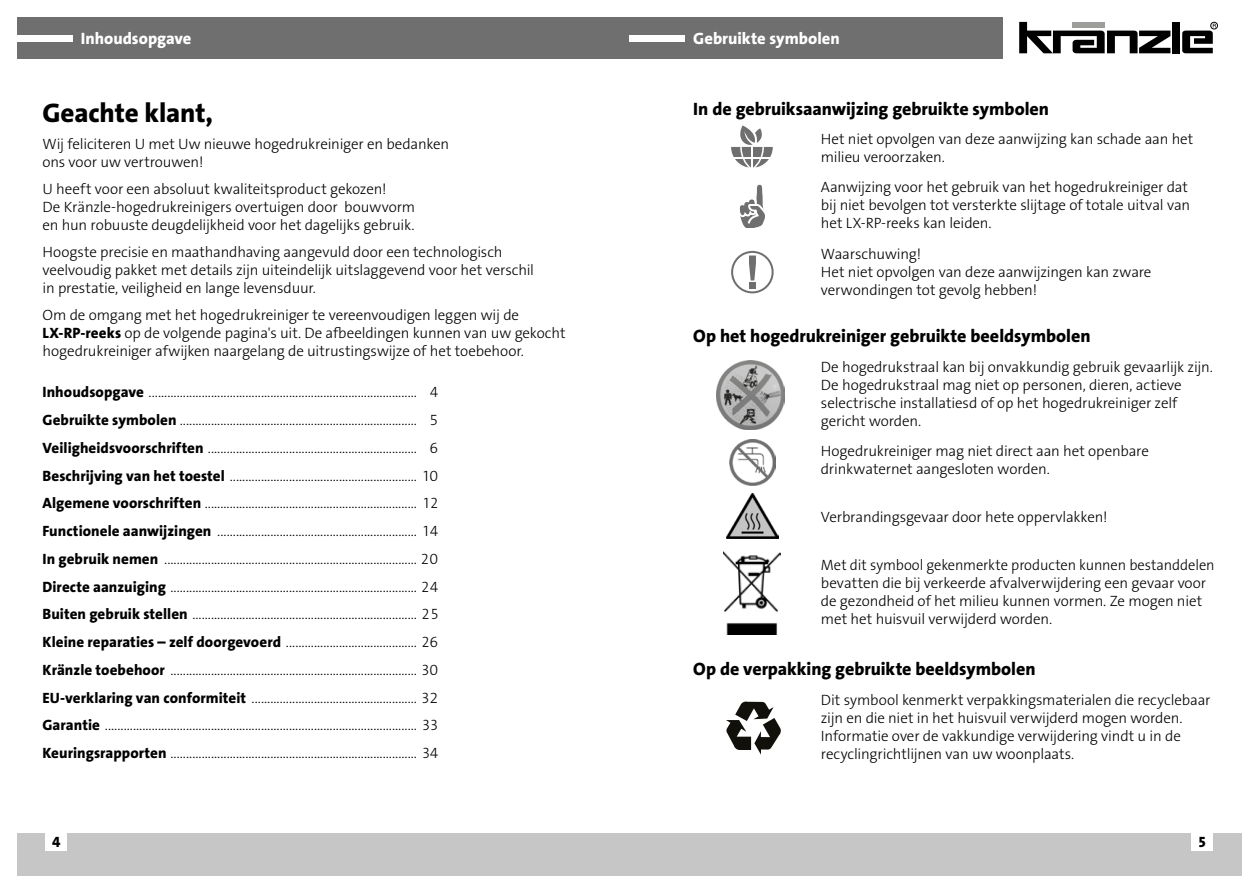
<style>
.page{position:relative;width:1259px;height:893px;background:#fff}
.page>*{position:absolute;margin:0;border:0;box-sizing:border-box;transform-origin:0 0}
.t1{font:27px "The Sans LP8 Ex Bld";letter-spacing:-.005em;color:#000}
.t2{font:18px "The Sans LP8 Ex Bld";letter-spacing:-.005em;color:#000}
.t3{font:16.5px "The Sans LP8 Ex Bld";color:#fff}
.t4{font:15px/18px "The Sans LP3 Lig";letter-spacing:-.01em;color:#000}
.t5{font:15px "The Sans LP8 Ex Bld";color:#000}
.s1{font-family:"The Sans LP8 Ex Bld"}
</style>
<div class="page">
<div style="left:629px;top:833px;width:613px;height:43px;background:#c6c6c6"></div>
<div style="left:17px;top:833px;width:612px;height:43px;background:#c6c6c6"></div>
<div style="left:1191px;top:833px;width:22px;height:18px;background:#fff"></div>
<div style="left:46px;top:833px;width:21px;height:18px;background:#fff"></div>
<div style="left:17px;top:17px;width:985px;height:41px;background:#706f6f"></div>
<div style="left:17px;top:35px;width:55px;height:6px;background:#fff"></div>
<div style="left:629px;top:35px;width:56px;height:6px;background:#fff"></div>
<svg style="left:1019px;top:22px;width:151px;height:31px"></svg>
<div style="left:1172px;top:22px;width:7px;height:31px;background:#000"></div>
<div style="left:1210px;top:22px;width:7px;height:7px;border:1px solid #000;border-radius:50%"></div>
<svg style="left:1182px;top:24px;width:34px;height:29px"></svg>
<svg style="left:731px;top:125px;width:42px;height:43px"></svg>
<svg style="left:739px;top:185px;width:26px;height:42px"></svg>
<svg style="left:731px;top:251px;width:42px;height:42px"></svg>
<div style="left:749px;top:282px;width:6px;height:7px;background:#706f6f"></div>
<img style="left:729px;top:440px;width:46px;height:45px">
<img style="left:723px;top:552px;width:58px;height:82px">
<svg style="left:726px;top:702px;width:55px;height:53px"></svg>
<img style="left:726px;top:493px;width:52px;height:46px">
<img style="left:716px;top:361px;width:68px;height:68px">
<p class="t3" style="left:81px;top:28px;width:112px">Inhoudsopgave</p>
<p class="t3" style="left:693px;top:28px;width:148px">Gebruikte symbolen</p>
<h1 class="t1" style="left:43px;top:96px;width:172px">Geachte klant,</h1>
<p class="t4" style="left:43px;top:135px;width:408px">Wij feliciteren U met Uw nieuwe hogedrukreiniger en bedanken ons voor uw vertrouwen!</p>
<p class="t4" style="left:43px;top:180px;width:374px">U heeft voor een absoluut kwaliteitsproduct gekozen!<br>De Kränzle-hogedrukreinigers overtuigen door bouwvorm en hun robuuste deugdelijkheid voor het dagelijks gebruik.</p>
<p class="t4" style="left:43px;top:243px;width:493px">Hoogste precisie en maathandhaving aangevuld door een technologisch veelvoudig pakket met details zijn uiteindelijk uitslaggevend voor het verschil in prestatie, veiligheid en lange levensduur.</p>
<p class="t4" style="left:43px;top:306px;width:524px">Om de omgang met het hogedrukreiniger te vereenvoudigen leggen wij de<br><span class="s1">LX-RP-reeks</span> op de volgende pagina's uit. De afbeeldingen kunnen van uw gekocht hogedrukreiniger afwijken naargelang de uitrustingswijze of het toebehoor.</p>
<p class="t4" style="left:43px;top:378px;width:397px;line-height:27.8px;text-align:justify"><span class="s1">Inhoudsopgave</span> ...................................................................................... 4<br><span class="s1">Gebruikte symbolen</span> ............................................................................ 5<br><span class="s1">Veiligheidsvoorschriften</span> ................................................................... 6<br><span class="s1">Beschrijving van het toestel</span> ............................................................ 10<br><span class="s1">Algemene voorschriften</span> .................................................................... 12<br><span class="s1">Functionele aanwijzingen</span> ................................................................ 14<br><span class="s1">In gebruik nemen</span> ................................................................................. 20<br><span class="s1">Directe aanzuiging</span> ............................................................................... 24<br><span class="s1">Buiten gebruik stellen</span> ........................................................................ 25<br><span class="s1">Kleine reparaties – zelf doorgevoerd</span> .......................................... 26<br><span class="s1">Kränzle toebehoor</span> ............................................................................... 30<br><span class="s1">EU-verklaring van conformiteit</span> ..................................................... 32<br><span class="s1">Garantie</span> .................................................................................................... 33<br><span class="s1">Keuringsrapporten</span> ............................................................................... 34</p>
<p class="t2" style="left:693px;top:98px;width:357px">In de gebruiksaanwijzing gebruikte symbolen</p>
<p class="t4" style="left:821px;top:130px;width:374px">Het niet opvolgen van deze aanwijzing kan schade aan het milieu veroorzaken.</p>
<p class="t4" style="left:821px;top:178px;width:371px">Aanwijzing voor het gebruik van het hogedrukreiniger dat bij niet bevolgen tot versterkte slijtage of totale uitval van het LX-RP-reeks kan leiden.</p>
<p class="t4" style="left:821px;top:245px;width:332px">Waarschuwing!<br>Het niet opvolgen van deze aanwijzingen kan zware verwondingen tot gevolg hebben!</p>
<p class="t2" style="left:693px;top:324px;width:399px">Op het hogedrukreiniger gebruikte beeldsymbolen</p>
<p class="t4" style="left:821px;top:358px;width:393px">De hogedrukstraal kan bij onvakkundig gebruik gevaarlijk zijn.<br>De hogedrukstraal mag niet op personen, dieren, actieve selectrische installatiesd of op het hogedrukreiniger zelf gericht worden.</p>
<p class="t4" style="left:821px;top:442px;width:329px">Hogedrukreiniger mag niet direct aan het openbare drinkwaternet aangesloten worden.</p>
<p class="t4" style="left:821px;top:508px;width:288px">Verbrandingsgevaar door hete oppervlakken!</p>
<p class="t4" style="left:821px;top:556px;width:395px">Met dit symbool gekenmerkte producten kunnen bestanddelen bevatten die bij verkeerde afvalverwijdering een gevaar voor de gezondheid of het milieu kunnen vormen. Ze mogen niet met het huisvuil verwijderd worden.</p>
<p class="t2" style="left:693px;top:657px;width:344px">Op de verpakking gebruikte beeldsymbolen</p>
<p class="t4" style="left:821px;top:691px;width:391px">Dit symbool kenmerkt verpakkingsmaterialen die recyclebaar zijn en die niet in het huisvuil verwijderd mogen worden.<br>Informatie over de vakkundige verwijdering vindt u in de recyclingrichtlijnen van uw woonplaats.</p>
<p class="t5" style="left:52px;top:832px;width:10px">4</p>
<p class="t5" style="left:1198px;top:832px;width:8px">5</p>
</div>
